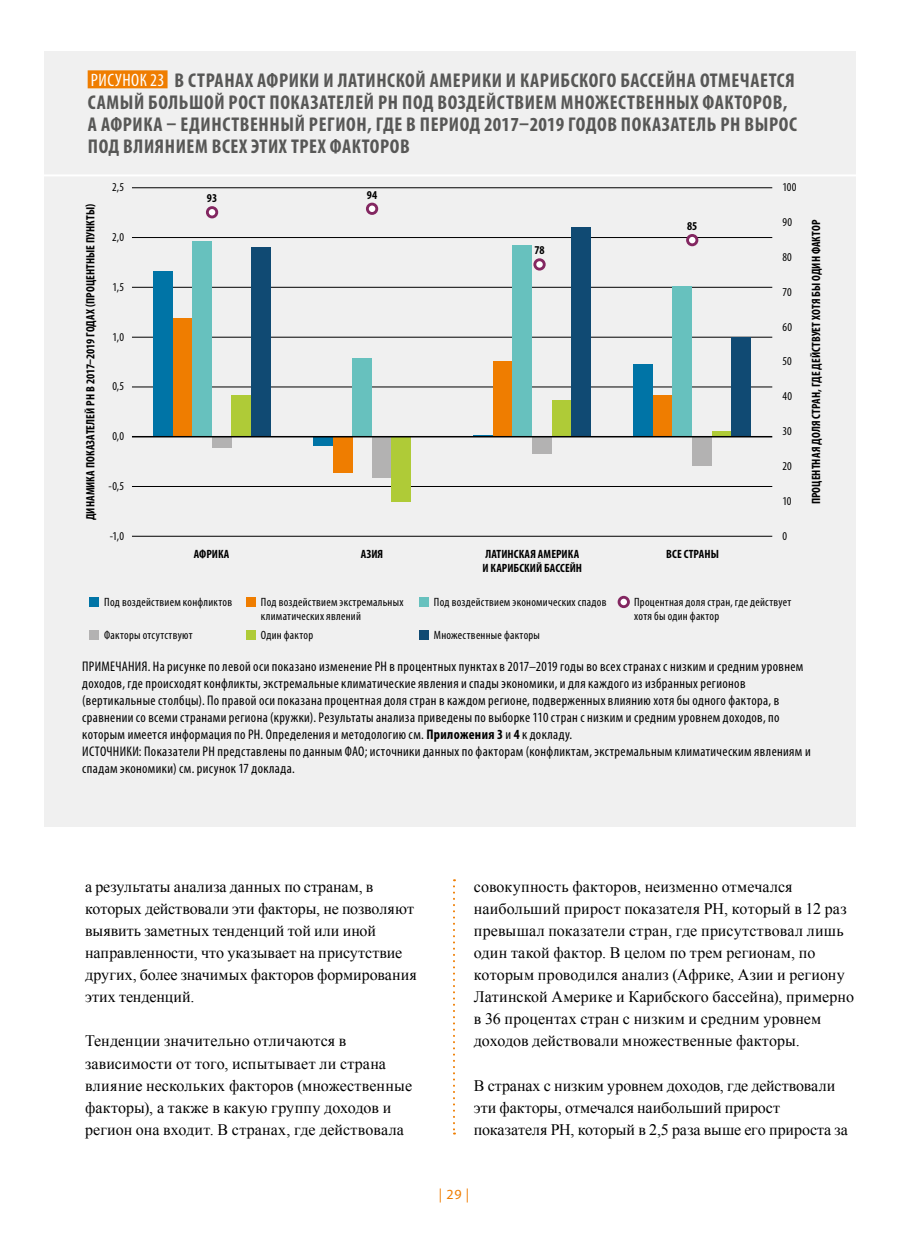
<style>
.page{position:relative;width:908px;height:1248px;background:#fff}
.page>*{position:absolute;margin:0;border:0;box-sizing:border-box;transform-origin:0 0}
.t1{font:700 condensed 20px/22px "Myriad Pro";letter-spacing:.03em;color:#575756}
.t2{font:16px/22px "Times New Roman";color:#000}
.t3{font:condensed 14px/17px "Myriad Pro";letter-spacing:.025em;color:#000}
.t4{font:14px "Myriad Pro";color:#ef7d00}
.t5{font:condensed 12px/13.6px "Myriad Pro";letter-spacing:.02em;color:#000}
.t6{font:700 condensed 12px "Myriad Pro";letter-spacing:.005em;color:#000}
.s1{font-weight:400;font-size:18px;color:#fff}
.s2{font-weight:700}
</style>
<div class="page">
<svg style="left:453px;top:879px;width:2px;height:255px"></svg>
<div style="left:44px;top:51px;width:811px;height:775px;background:#f0f0f0"></div>
<div style="left:618px;top:597px;width:10px;height:9px;background:#fff;border-radius:50%"></div>
<div style="left:617px;top:595px;width:12px;height:13px;border:3px solid #832761;border-radius:50%"></div>
<div style="left:89px;top:597px;width:10px;height:9px;background:#0074a6"></div>
<div style="left:246px;top:597px;width:9px;height:9px;background:#ef7d00"></div>
<div style="left:419px;top:597px;width:9px;height:9px;background:#67c1be"></div>
<div style="left:89px;top:630px;width:10px;height:9px;background:#b3b2b2"></div>
<div style="left:246px;top:630px;width:9px;height:9px;background:#afcb37"></div>
<div style="left:419px;top:630px;width:9px;height:9px;background:#104a73"></div>
<hr style="left:132px;top:536px;width:640px;height:1px;background:#000">
<hr style="left:132px;top:486px;width:640px;height:1px;background:#000">
<hr style="left:132px;top:386px;width:640px;height:1px;background:#000">
<hr style="left:132px;top:337px;width:640px;height:1px;background:#000">
<hr style="left:132px;top:287px;width:640px;height:1px;background:#000">
<hr style="left:132px;top:237px;width:640px;height:1px;background:#000">
<hr style="left:132px;top:187px;width:640px;height:1px;background:#000">
<div style="left:153px;top:271px;width:20px;height:165px;background:#0074a6"></div>
<div style="left:313px;top:436px;width:20px;height:9px;background:#0074a6"></div>
<hr style="left:473px;top:434px;width:20px;height:2px;background:#0074a6">
<div style="left:633px;top:364px;width:20px;height:72px;background:#0074a6"></div>
<div style="left:173px;top:318px;width:19px;height:118px;background:#ef7d00"></div>
<div style="left:333px;top:436px;width:19px;height:36px;background:#ef7d00"></div>
<div style="left:493px;top:361px;width:19px;height:75px;background:#ef7d00"></div>
<div style="left:653px;top:395px;width:19px;height:41px;background:#ef7d00"></div>
<div style="left:192px;top:241px;width:20px;height:195px;background:#67c1be"></div>
<div style="left:352px;top:358px;width:20px;height:78px;background:#67c1be"></div>
<div style="left:512px;top:246px;width:20px;height:190px;background:#67c1be"></div>
<div style="left:672px;top:286px;width:20px;height:150px;background:#67c1be"></div>
<div style="left:212px;top:436px;width:19px;height:11px;background:#b3b2b2"></div>
<div style="left:372px;top:436px;width:19px;height:42px;background:#b3b2b2"></div>
<div style="left:532px;top:436px;width:19px;height:18px;background:#b3b2b2"></div>
<div style="left:692px;top:436px;width:19px;height:30px;background:#b3b2b2"></div>
<div style="left:231px;top:395px;width:20px;height:41px;background:#afcb37"></div>
<div style="left:391px;top:436px;width:20px;height:65px;background:#afcb37"></div>
<div style="left:551px;top:400px;width:20px;height:36px;background:#afcb37"></div>
<div style="left:711px;top:431px;width:20px;height:5px;background:#afcb37"></div>
<div style="left:251px;top:247px;width:19px;height:189px;background:#104a73"></div>
<div style="left:571px;top:227px;width:19px;height:209px;background:#104a73"></div>
<div style="left:731px;top:337px;width:19px;height:99px;background:#104a73"></div>
<hr style="left:132px;top:436px;width:640px;height:1px;background:#000">
<div style="left:207px;top:207px;width:10px;height:10px;background:#fff;border-radius:50%"></div>
<div style="left:206px;top:206px;width:12px;height:12px;border:3px solid #832761;border-radius:50%"></div>
<div style="left:367px;top:204px;width:9px;height:9px;background:#fff;border-radius:50%"></div>
<div style="left:366px;top:203px;width:12px;height:12px;border:3px solid #832761;border-radius:50%"></div>
<div style="left:534px;top:260px;width:10px;height:9px;background:#fff;border-radius:50%"></div>
<div style="left:533px;top:258px;width:12px;height:12px;border:3px solid #832761;border-radius:50%"></div>
<svg style="left:687px;top:235px;width:9px;height:10px"></svg>
<div style="left:685px;top:234px;width:13px;height:12px;border:3px solid #832761;border-radius:50%"></div>
<hr style="left:31px;top:174px;width:841px;height:2px;background:#fff">
<div style="left:88px;top:70px;width:79px;height:18px;background:#ef7d00"></div>
<p class="t1" style="left:88px;top:69px;width:710px"><span class="s1">РИСУНОК 23</span> В СТРАНАХ АФРИКИ И ЛАТИНСКОЙ АМЕРИКИ И КАРИБСКОГО БАССЕЙНА ОТМЕЧАЕТСЯ САМЫЙ БОЛЬШОЙ РОСТ ПОКАЗАТЕЛЕЙ РН ПОД ВОЗДЕЙСТВИЕМ МНОЖЕСТВЕННЫХ ФАКТОРОВ, А АФРИКА – ЕДИНСТВЕННЫЙ РЕГИОН, ГДЕ В ПЕРИОД 2017–2019 ГОДОВ ПОКАЗАТЕЛЬ РН ВЫРОС ПОД ВЛИЯНИЕМ ВСЕХ ЭТИХ ТРЕХ ФАКТОРОВ</p>
<p class="t6" style="left:83px;top:520px;width:318px;rotate:-90deg">ДИНАМИКА ПОКАЗАТЕЛЕЙ РН В 2017–2019 ГОДАХ (ПРОЦЕНТНЫЕ ПУНКТЫ)</p>
<p class="t5" style="left:112px;top:180px;width:13px">2,5</p>
<p class="t5" style="left:112px;top:230px;width:13px">2,0</p>
<p class="t5" style="left:112px;top:280px;width:13px">1,5</p>
<p class="t5" style="left:112px;top:329px;width:13px">1,0</p>
<p class="t5" style="left:112px;top:379px;width:13px">0,5</p>
<p class="t5" style="left:112px;top:429px;width:13px">0,0</p>
<p class="t5" style="left:109px;top:479px;width:17px">-0,5</p>
<p class="t5" style="left:110px;top:528px;width:16px">-1,0</p>
<p class="t6" style="left:207px;top:191px;width:12px">93</p>
<p class="t6" style="left:367px;top:187px;width:12px">94</p>
<p class="t6" style="left:534px;top:243px;width:12px">78</p>
<p class="t6" style="left:686px;top:218px;width:12px">85</p>
<p class="t6" style="left:194px;top:546px;width:37px">АФРИКА</p>
<p class="t6" style="left:360px;top:546px;width:24px">АЗИЯ</p>
<p class="t6" style="left:485px;top:546px;width:95px">ЛАТИНСКАЯ АМЕРИКА</p>
<p class="t6" style="left:666px;top:546px;width:54px">ВСЕ СТРАНЫ</p>
<p class="t6" style="left:482px;top:560px;width:101px">И КАРИБСКИЙ БАССЕЙН</p>
<p class="t5" style="left:782px;top:180px;width:15px">100</p>
<p class="t5" style="left:782px;top:215px;width:11px">90</p>
<p class="t5" style="left:782px;top:250px;width:11px">80</p>
<p class="t5" style="left:782px;top:285px;width:11px">70</p>
<p class="t5" style="left:782px;top:320px;width:11px">60</p>
<p class="t5" style="left:782px;top:354px;width:11px">50</p>
<p class="t5" style="left:782px;top:389px;width:11px">40</p>
<p class="t5" style="left:782px;top:424px;width:11px">30</p>
<p class="t5" style="left:782px;top:459px;width:11px">20</p>
<p class="t5" style="left:782px;top:494px;width:11px">10</p>
<p class="t5" style="left:782px;top:529px;width:6px">0</p>
<p class="t5" style="left:104px;top:595px;width:129px">Под воздействием конфликтов</p>
<p class="t5" style="left:261px;top:595px;width:144px">Под воздействием экстремальных климатических явлений</p>
<p class="t5" style="left:433px;top:595px;width:174px">Под воздействием экономических спадов</p>
<p class="t5" style="left:104px;top:628px;width:90px">Факторы отсутствуют</p>
<p class="t5" style="left:261px;top:628px;width:54px">Один фактор</p>
<p class="t5" style="left:433px;top:628px;width:107px">Множественные факторы</p>
<p class="t5" style="left:634px;top:595px;width:158px">Процентная доля стран, где действует хотя бы один фактор</p>
<p class="t6" style="left:808px;top:504px;width:286px;rotate:-90deg">ПРОЦЕНТНАЯ ДОЛЯ СТРАН, ГДЕ ДЕЙСТВУЕТ ХОТЯ БЫ ОДИН ФАКТОР</p>
<p class="t3" style="left:82px;top:657px;width:729px">ПРИМЕЧАНИЯ. На рисунке по левой оси показано изменение РН в процентных пунктах в 2017–2019 годы во всех странах с низким и средним уровнем доходов, где происходят конфликты, экстремальные климатические явления и спады экономики, и для каждого из избранных регионов (вертикальные столбцы). По правой оси показана процентная доля стран в каждом регионе, подверженных влиянию хотя бы одного фактора, в сравнении со всеми странами региона (кружки). Результаты анализа приведены по выборке 110 стран с низким и средним уровнем доходов, по которым имеется информация по РН. Определения и методологию см. <span class="s2">Приложения 3</span> и <span class="s2">4</span> к докладу.<br>ИСТОЧНИКИ: Показатели РН представлены по данным ФАО; источники данных по факторам (конфликтам, экстремальным климатическим явлениям и спадам экономики) см. рисунок 17 доклада.</p>
<p class="t2" style="left:85px;top:875px;width:333px">а результаты анализа данных по странам, в которых действовали эти факторы, не позволяют выявить заметных тенденций той или иной направленности, что указывает на присутствие других, более значимых факторов формирования этих тенденций.</p>
<p class="t2" style="left:85px;top:1029px;width:328px">Тенденции значительно отличаются в зависимости от того, испытывает ли страна влияние нескольких факторов (множественные факторы), а также в какую группу доходов и регион она входит. В странах, где действовала</p>
<p class="t2" style="left:473px;top:875px;width:381px">совокупность факторов, неизменно отмечался наибольший прирост показателя РН, который в 12 раз превышал показатели стран, где присутствовал лишь один такой фактор. В целом по трем регионам, по которым проводился анализ (Африке, Азии и региону Латинской Америке и Карибского бассейна), примерно в 36 процентах стран с низким и средним уровнем доходов действовали множественные факторы.</p>
<p class="t2" style="left:473px;top:1073px;width:375px">В странах с низким уровнем доходов, где действовали эти факторы, отмечался наибольший прирост показателя РН, который в 2,5 раза выше его прироста за</p>
<p class="t4" style="left:438px;top:1184px;width:32px">| 29 |</p>
</div>
